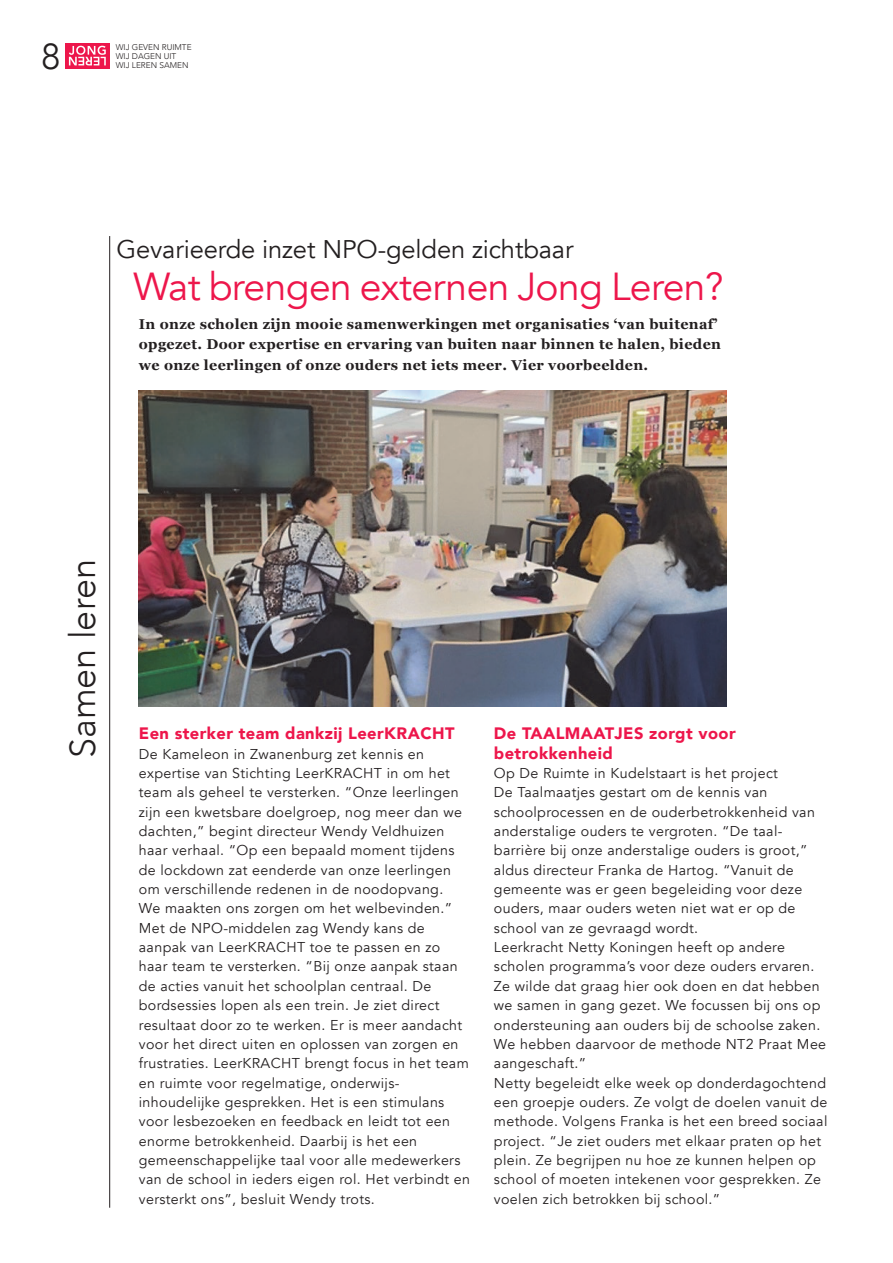
<style>
.page{position:relative;width:893px;height:1263px;background:#fff}
.page>*{position:absolute;margin:0;border:0;box-sizing:border-box;transform-origin:0 0}
.t1{font:39px "Avenir";letter-spacing:-.015em;color:#ed164b}
.t2{font:300 36px "Avenir";color:#231f20}
.t3{font:25.5px "Avenir";letter-spacing:-.005em;color:#231f20}
.t4{font:900 16.5px/19.4px "Avenir";letter-spacing:.025em;color:#ed164b}
.t5{font:14.25px/19.4px "Avenir";letter-spacing:.025em;color:#231f20}
.t6{font:700 14.25px/20.2px "Georgia";letter-spacing:.025em;color:#231f20}
.t7{font:300 8.25px/9.1px "Avenir";color:#231f20}
</style>
<div class="page">
<hr style="left:109px;top:236px;width:1px;height:972px;background:#231f20">
<div style="left:65px;top:43px;width:45px;height:26px;background:#ed164b"></div>
<svg style="left:69px;top:46px;width:37px;height:19px"></svg>
<img style="left:139px;top:391px;width:588px;height:315px">
<h2 class="t2" style="left:41px;top:35px;width:20px">8</h2>
<p class="t7" style="left:116px;top:42px;width:77px">WIJ GEVEN RUIMTE<br>WIJ DAGEN UIT<br>WIJ LEREN SAMEN</p>
<h3 class="t3" style="left:116px;top:234px;width:459px">Gevarieerde inzet NPO-gelden zichtbaar</h3>
<h1 class="t1" style="left:133px;top:263px;width:592px">Wat brengen externen Jong Leren?</h1>
<p class="t6" style="left:139px;top:313px;width:584px">In onze scholen zijn mooie samenwerkingen met organisaties ‘van buitenaf’ opgezet. Door expertise en ervaring van buiten naar binnen te halen, bieden we onze leerlingen of onze ouders net iets meer. Vier voorbeelden.</p>
<h2 class="t2" style="left:61px;top:758px;width:200px;rotate:-90deg">Samen leren</h2>
<p class="t4" style="left:139px;top:723px;width:317px">Een sterker team dankzij LeerKRACHT</p>
<p class="t5" style="left:139px;top:744px;width:333px">De Kameleon in Zwanenburg zet kennis en expertise van Stichting LeerKRACHT in om het team als geheel te versterken. “Onze leerlingen zijn een kwetsbare doelgroep, nog meer dan we dachten,” begint directeur Wendy Veldhuizen haar verhaal. “Op een bepaald moment tijdens de lockdown zat eenderde van onze leerlingen om verschillende redenen in de noodopvang.<br>We maakten ons zorgen om het welbevinden.” Met de NPO-middelen zag Wendy kans de aanpak van LeerKRACHT toe te passen en zo haar team te versterken. “Bij onze aanpak staan de acties vanuit het schoolplan centraal. De bordsessies lopen als een trein. Je ziet direct resultaat door zo te werken. Er is meer aandacht voor het direct uiten en oplossen van zorgen en frustraties. LeerKRACHT brengt focus in het team en ruimte voor regelmatige, onderwijs - inhoudelijke gesprek ken. Het is een stimulans voor lesbezoeken en feedback en leidt tot een enorme betrokkenheid. Daarbij is het een gemeenschappelijke taal voor alle medewerkers van de school in ieders eigen rol. Het verbindt en versterkt ons”, besluit Wendy trots.</p>
<p class="t4" style="left:494px;top:723px;width:243px">De TAALMAATJES zorgt voor betrokkenheid</p>
<p class="t5" style="left:494px;top:763px;width:335px">Op De Ruimte in Kudelstaart is het project<br>De Taalmaatjes gestart om de kennis van schoolprocessen en de ouderbetrokkenheid van anderstalige ouders te vergroten. “De taal - barrière bij onze anderstalige ouders is groot,” aldus directeur Franka de Hartog. “Vanuit de gemeente was er geen begeleiding voor deze ouders, maar ouders weten niet wat er op de school van ze gevraagd wordt.<br>Leerkracht Netty Koningen heeft op andere scholen programma’s voor deze ouders ervaren.<br>Ze wilde dat graag hier ook doen en dat hebben we samen in gang gezet. We focussen bij ons op ondersteuning aan ouders bij de schoolse zaken.<br>We hebben daarvoor de methode NT2 Praat Mee aan geschaft.”<br>Netty begeleidt elke week op donderdagochtend een groepje ouders. Ze volgt de doelen vanuit de methode. Volgens Franka is het een breed sociaal project. “Je ziet ouders met elkaar praten op het plein. Ze begrijpen nu hoe ze kunnen helpen op school of moeten intekenen voor gesprekken. Ze voelen zich betrokken bij school.”</p>
</div>
